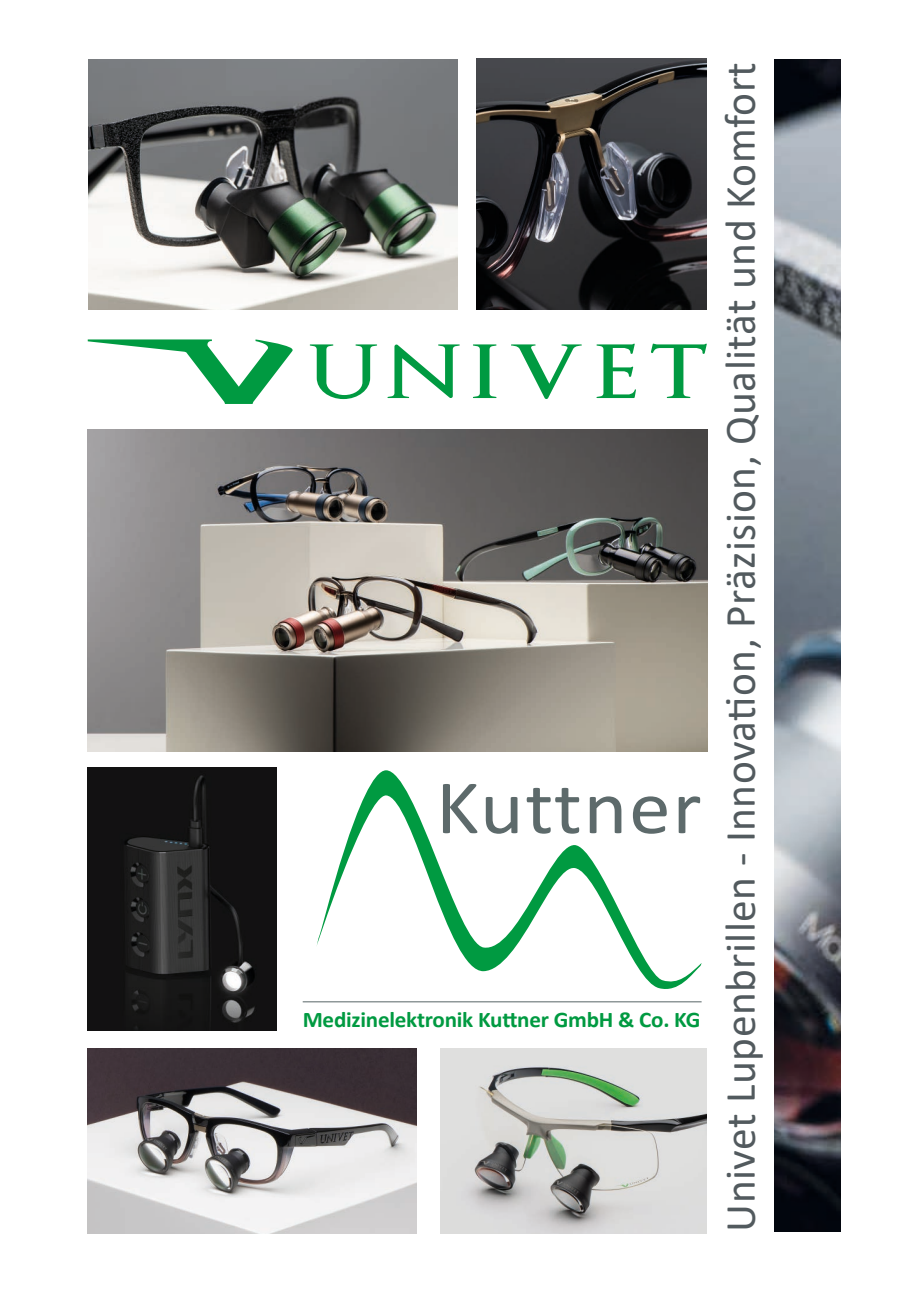
<style>
.page{position:relative;width:919px;height:1289px;background:#fff}
.page>*{position:absolute;margin:0;border:0;box-sizing:border-box;transform-origin:0 0}
.t1{font:77.25px "Calibri";letter-spacing:.02em;color:#5d6a6b;scale:1.08 1}
.t2{font:43.5px "Calibri";letter-spacing:.01em;color:#525a5e}
.t3{font:700 22.35px "Calibri";letter-spacing:-.01em;color:#009a41}
</style>
<div class="page">
<img style="left:88px;top:429px;width:619px;height:322px">
<img style="left:88px;top:1048px;width:329px;height:185px">
<img style="left:476px;top:58px;width:230px;height:251px">
<svg style="left:310px;top:344px;width:67px;height:55px"></svg>
<svg style="left:387px;top:344px;width:72px;height:54px"></svg>
<svg style="left:473px;top:344px;width:23px;height:54px"></svg>
<svg style="left:511px;top:344px;width:70px;height:55px"></svg>
<svg style="left:596px;top:343px;width:40px;height:55px"></svg>
<svg style="left:88px;top:339px;width:205px;height:65px"></svg>
<svg style="left:651px;top:343px;width:55px;height:55px"></svg>
<svg style="left:316px;top:770px;width:386px;height:219px"></svg>
<hr style="left:303px;top:1001px;width:398px;height:1px;background:#5d6a6b">
<img style="left:89px;top:59px;width:368px;height:250px">
<img style="left:774px;top:60px;width:66px;height:1171px">
<img style="left:440px;top:1048px;width:266px;height:185px">
<img style="left:88px;top:767px;width:188px;height:263px">
<p class="t1" style="left:436px;top:753px;width:247px">Kuttner</p>
<p class="t3" style="left:303px;top:1003px;width:399px">Medizinelektronik Kuttner GmbH &amp; Co. KG</p>
<p class="t2" style="left:710px;top:1231px;width:1171px;rotate:-90deg">Univet Lupenbrillen - Innovation, Präzision, Qualität und Komfort</p>
</div>
